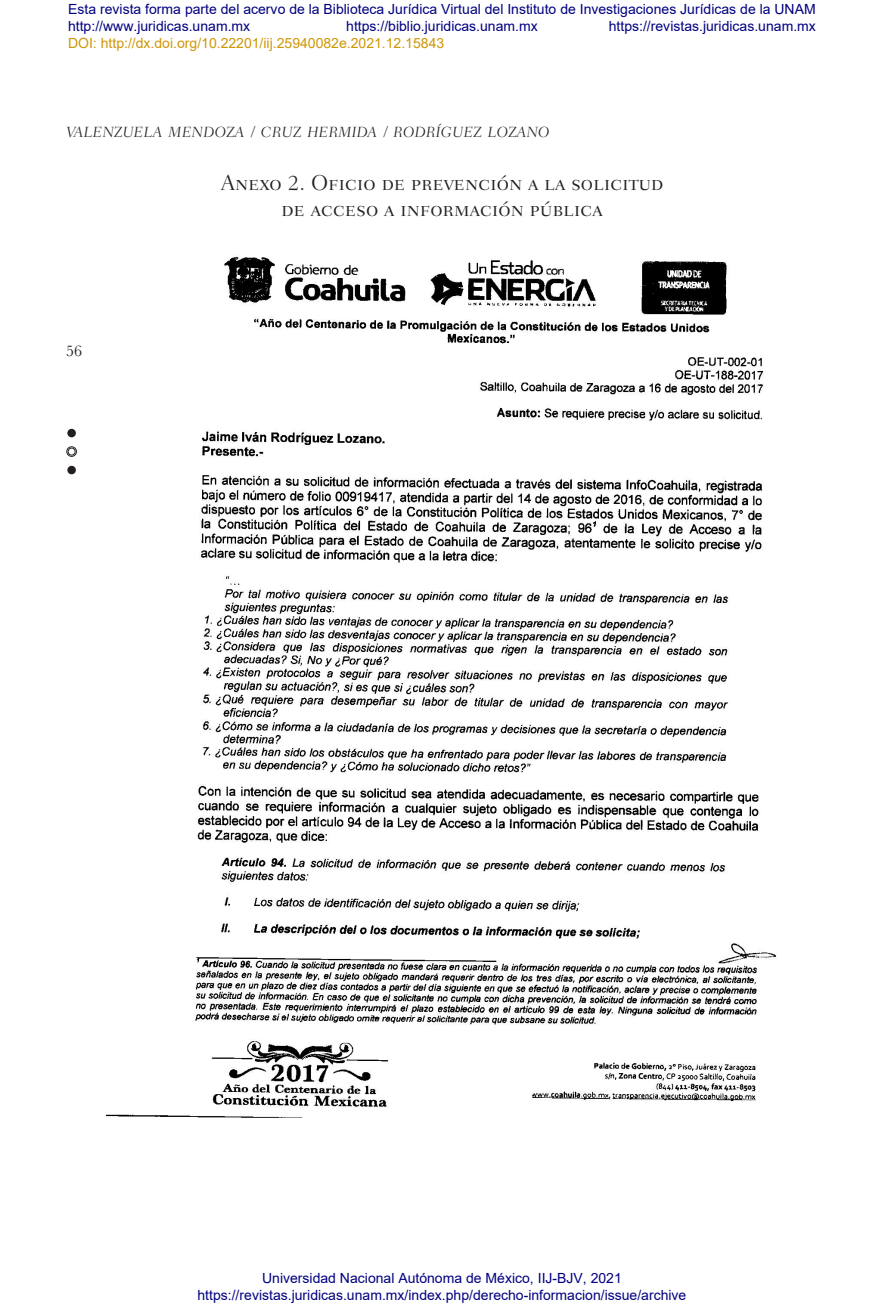
<style>
.page{position:relative;width:884px;height:1309px;background:#fff}
.page>*{position:absolute;margin:0;border:0;box-sizing:border-box;transform-origin:0 0}
.BODY_text{font:300 22px/26px "Fairfield LT Std";letter-spacing:.01em;color:#231f20;text-align:center}
.t1{font:16px "Baskerville";color:#231f20}
.t2{font:italic 300 15px "Fairfield LT Std";letter-spacing:.01em;color:#231f20}
.t3{font:14px/16.8px "Arial";color:#000080;text-align:center}
.t4{font:14px "Arial";color:#cf9605}
</style>
<div class="page">
<div style="left:66px;top:446px;width:11px;height:11px;border:1px solid #231f20;border-radius:50%"></div>
<div style="left:68px;top:448px;width:7px;height:7px;border:1px solid #231f20;border-radius:50%"></div>
<div style="left:67px;top:466px;width:9px;height:8px;background:#231f20;border-radius:50%"></div>
<div style="left:67px;top:429px;width:9px;height:8px;background:#231f20;border-radius:50%"></div>
<img style="left:106px;top:256px;width:670px;height:862px">
<p class="t3" style="left:68px;top:1px;width:748px">Esta revista forma parte del acervo de la Biblioteca Jurídica Virtual del Instituto de Investigaciones Jurídicas de la UNAM https://biblio.juridicas.unam.mx</p>
<p class="t3" style="left:68px;top:18px;width:184px">http://www.juridicas.unam.mx</p>
<p class="t3" style="left:608px;top:18px;width:208px">https://revistas.juridicas.unam.mx</p>
<p class="t4" style="left:68px;top:34px;width:377px">DOI: http://dx.doi.org/10.22201/iij.25940082e.2021.12.15843</p>
<p class="t2" style="left:66px;top:124px;width:485px">VALENZUELA MENDOZA / CRUZ HERMIDA / RODRÍGUEZ LOZANO</p>
<p class="t1" style="left:66px;top:340px;width:17px">56</p>
<p class="BODY_text" style="left:221px;top:170px;width:444px">Anexo 2. Oficio de prevención a la solicitud de acceso a información pública</p>
<p class="t3" style="left:197px;top:1270px;width:490px">Universidad Nacional Autónoma de México, IIJ-BJV, 2021 https://revistas.juridicas.unam.mx/index.php/derecho-informacion/issue/archive</p>
</div>
